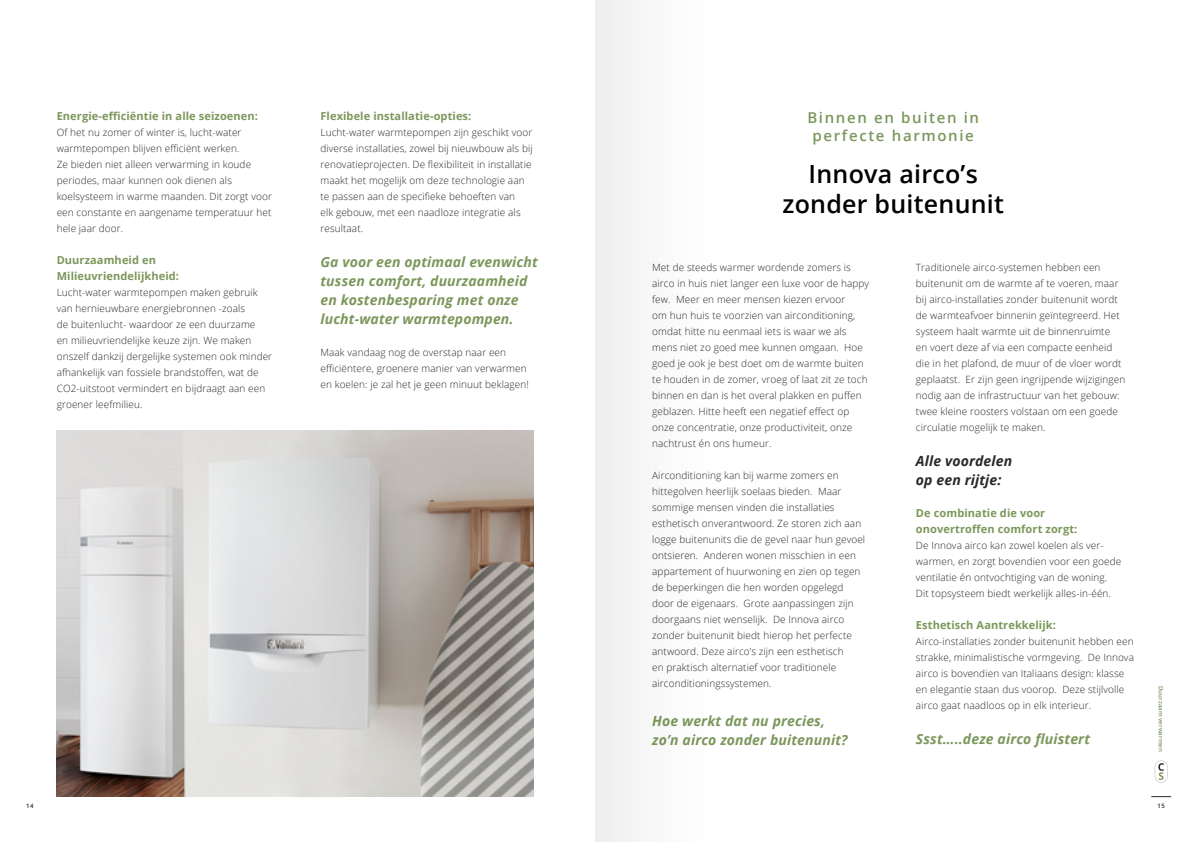
<style>
.page{position:relative;width:1191px;height:842px;background:#fff}
.page>*{position:absolute;margin:0;border:0;box-sizing:border-box;transform-origin:0 0}
.t1{font:600 25px/30px "Open Sans";letter-spacing:.01em;color:#000;text-align:center}
.t2{font:600 15px/18px "Open Sans";letter-spacing:.11em;color:#7b975b;text-align:center}
.t3{font:italic 700 14px/19px "Open Sans";letter-spacing:.01em;color:#7b975b}
.t4{font:italic 700 14px/19px "Open Sans";letter-spacing:.01em;color:#2b2828}
.t5{font:700 11px/16px "Open Sans";letter-spacing:.01em;color:#7b975b}
.t6{font:300 10px/16px "Open Sans";letter-spacing:.01em;color:#2b2828}
.t7{font:600 6px "Open Sans";letter-spacing:.01em;color:#7b975b}
.t8{font:600 6px "Open Sans";color:#2b2828}
</style>
<div class="page">
<img style="left:57px;top:431px;width:476px;height:365px">
<svg style="left:1154px;top:761px;width:13px;height:21px"></svg>
<svg style="left:1151px;top:796px;width:20px;height:1px"></svg>
<div style="left:595px;top:0;width:114px;height:842px;background:#f8f8f8"></div>
<p class="t5" style="left:57px;top:108px;width:203px">Energie-efficiëntie in alle seizoenen:</p>
<p class="t6" style="left:57px;top:124px;width:217px">Of het nu zomer of winter is, lucht-water warmtepompen blijven efficiënt werken.<br>Ze bieden niet alleen verwarming in koude periodes, maar kunnen ook dienen als koelsysteem in warme maanden. Dit zorgt voor een constante en aangename temperatuur het hele jaar door.</p>
<p class="t5" style="left:57px;top:252px;width:124px">Duurzaamheid en<br>Milieuvriendelijkheid:</p>
<p class="t6" style="left:57px;top:284px;width:217px">Lucht-water warmtepompen maken gebruik van hernieuwbare energiebronnen -zoals<br>de buitenlucht- waardoor ze een duurzame<br>en milieuvriendelijke keuze zijn. We maken onszelf dankzij dergelijke systemen ook minder afhankelijk van fossiele brandstoffen, wat de CO2-uitstoot vermindert en bijdraagt aan een groener leefmilieu.</p>
<p class="t5" style="left:320px;top:108px;width:152px">Flexibele installatie-opties:</p>
<p class="t6" style="left:320px;top:124px;width:214px">Lucht-water warmtepompen zijn geschikt voor diverse installaties, zowel bij nieuwbouw als bij renovatieprojecten. De flexibiliteit in installatie maakt het mogelijk om deze technologie aan te passen aan de specifieke behoeften van<br>elk gebouw, met een naadloze integratie als resultaat.</p>
<h3 class="t3" style="left:320px;top:252px;width:219px">Ga voor een optimaal evenwicht tussen comfort, duurzaamheid en kostenbesparing met onze lucht-water warmtepompen.</h3>
<p class="t6" style="left:320px;top:344px;width:210px">Maak vandaag nog de overstap naar een efficiëntere, groenere manier van verwarmen en koelen: je zal het je geen minuut beklagen!</p>
<p class="t8" style="left:26px;top:802px;width:9px">14</p>
<h2 class="t2" style="left:807px;top:109px;width:173px">Binnen en buiten in perfecte harmonie</h2>
<h1 class="t1" style="left:782px;top:159px;width:223px">Innova airco’s zonder buitenunit</h1>
<p class="t6" style="left:652px;top:259px;width:218px">Met de steeds warmer wordende zomers is airco in huis niet langer een luxe voor de happy few. Meer en meer mensen kiezen ervoor<br>om hun huis te voorzien van airconditioning, omdat hitte nu eenmaal iets is waar we als mens niet zo goed mee kunnen omgaan. Hoe goed je ook je best doet om de warmte buiten te houden in de zomer, vroeg of laat zit ze toch binnen en dan is het overal plakken en puffen geblazen. Hitte heeft een negatief effect op onze concentratie, onze productiviteit, onze nachtrust én ons humeur.</p>
<p class="t6" style="left:652px;top:467px;width:214px">Airconditioning kan bij warme zomers en hittegolven heerlijk soelaas bieden. Maar sommige mensen vinden die installaties esthetisch onverantwoord. Ze storen zich aan logge buitenunits die de gevel naar hun gevoel ontsieren. Anderen wonen misschien in een appartement of huurwoning en zien op tegen de beperkingen die hen worden opgelegd door de eigenaars. Grote aanpassingen zijn doorgaans niet wenselijk. De Innova airco zonder buitenunit biedt hierop het perfecte antwoord. Deze airco’s zijn een esthetisch<br>en praktisch alternatief voor traditionele airconditioningssystemen.</p>
<h3 class="t3" style="left:652px;top:711px;width:197px">Hoe werkt dat nu precies, zo’n airco zonder buitenunit?</h3>
<p class="t6" style="left:916px;top:259px;width:211px">Traditionele airco-systemen hebben een buitenunit om de warmte af te voeren, maar bij airco-installaties zonder buitenunit wordt de warmteafvoer binnenin geïntegreerd. Het systeem haalt warmte uit de binnenruimte<br>en voert deze af via een compacte eenheid die in het plafond, de muur of de vloer wordt geplaatst. Er zijn geen ingrijpende wijzigingen nodig aan de infrastructuur van het gebouw: twee kleine roosters volstaan om een goede circulatie mogelijk te maken.</p>
<h3 class="t4" style="left:916px;top:451px;width:98px">Alle voordelen op een rijtje:</h3>
<p class="t5" style="left:916px;top:504px;width:163px">De combinatie die voor onovertroffen comfort zorgt:</p>
<p class="t6" style="left:916px;top:537px;width:207px">De Innova airco kan zowel koelen als ver&shy;warmen, en zorgt bovendien voor een goede ventilatie én ontvochtiging van de woning.<br>Dit topsysteem biedt werkelijk alles-in-één.</p>
<p class="t5" style="left:916px;top:616px;width:141px">Esthetisch Aantrekkelijk:</p>
<p class="t6" style="left:916px;top:633px;width:219px">Airco-installaties zonder buitenunit hebben een strakke, minimalistische vormgeving. De Innova airco is bovendien van Italiaans design: klasse en elegantie staan dus voorop. Deze stijlvolle airco gaat naadloos op in elk interieur.</p>
<h3 class="t3" style="left:916px;top:729px;width:176px">Ssst…..deze airco fluistert</h3>
<p class="t7" style="left:1165px;top:686px;width:67px;rotate:90deg">Duurzaam verwarmen</p>
<p class="t8" style="left:1157px;top:802px;width:9px">15</p>
</div>
